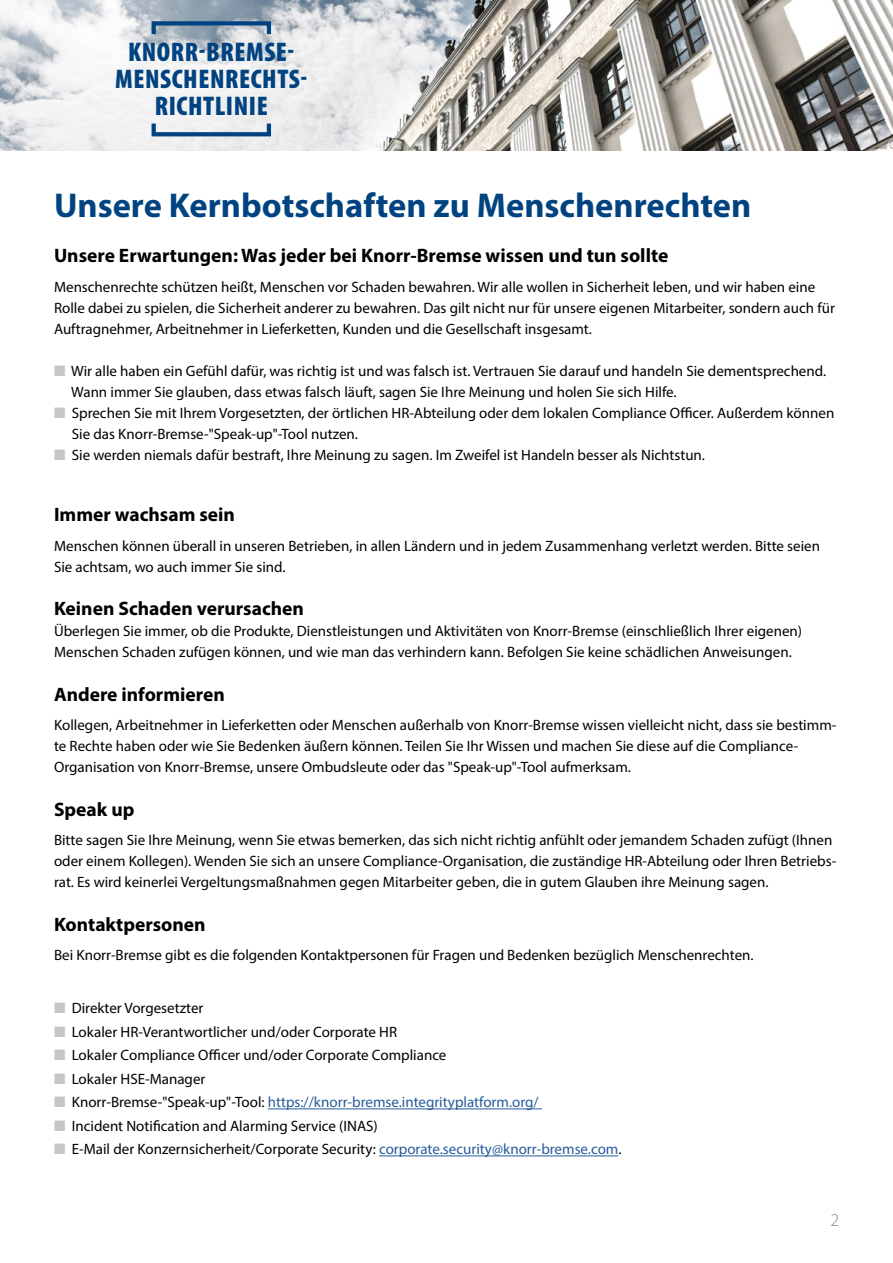
<style>
.page{position:relative;width:893px;height:1263px;background:#fff}
.page>*{position:absolute;margin:0;border:0;box-sizing:border-box;transform-origin:0 0}
.t1{font:700 34.5px "Myriad Pro";color:#004380}
.t2{font:900 condensed 27px/27px "Myriad Pro";letter-spacing:.02em;color:#004380;text-align:center}
.t3{font:700 19.5px "Myriad Pro";color:#000}
.t4{font:300 18px "Myriad Pro";color:#878787}
.t5{font:15px/21px "Myriad Pro";color:#000}
.t6{font:15px "Myriad Pro";color:#275b9b}
.s1{color:#c6c6c6}
.s2{color:#000}
.s3{color:#275b9b}
</style>
<div class="page">
<img style="left:0;top:0;width:893px;height:151px">
<hr style="left:268px;top:1108px;width:274px;height:1px;background:#275b9b">
<hr style="left:379px;top:1155px;width:239px;height:1px;background:#275b9b">
<div style="left:152px;top:121px;width:119px;height:15px;border:4px solid #004380"></div>
<div style="left:152px;top:21px;width:119px;height:15px;border:4px solid #004380"></div>
<h2 class="t2" style="left:115px;top:38px;width:194px">KNORR-BREMSE-<br>MENSCHENRECHTS-<br>RICHTLINIE</h2>
<h1 class="t1" style="left:54px;top:183px;width:699px">Unsere Kernbotschaften zu Menschenrechten</h1>
<h3 class="t3" style="left:54px;top:243px;width:616px">Unsere Erwartungen: Was jeder bei Knorr-Bremse wissen und tun sollte</h3>
<p class="t5" style="left:54px;top:276px;width:782px">Menschenrechte schützen heißt, Menschen vor Schaden bewahren. Wir alle wollen in Sicherheit leben, und wir haben eine<br>Rolle dabei zu spielen, die Sicherheit anderer zu bewahren. Das gilt nicht nur für unsere eigenen Mitarbeiter, sondern auch für<br>Auftragnehmer, Arbeitnehmer in Lieferketten, Kunden und die Gesellschaft insgesamt.</p>
<p class="t5" style="left:71px;top:360px;width:756px;text-indent:-17px"><span class="s1">■</span> Wir alle haben ein Gefühl dafür, was richtig ist und was falsch ist. Vertrauen Sie darauf und handeln Sie dementsprechend.<br>Wann immer Sie glauben, dass etwas falsch läuft, sagen Sie Ihre Meinung und holen Sie sich Hilfe.</p>
<p class="t5" style="left:72px;top:402px;width:764px;text-indent:-18px"><span class="s1">■</span> Sprechen Sie mit Ihrem Vorgesetzten, der örtlichen HR-Abteilung oder dem lokalen Compliance Officer. Außerdem können<br>Sie das Knorr-Bremse-"Speak-up"-Tool nutzen.</p>
<p class="t5" style="left:54px;top:444px;width:653px"><span class="s1">■</span> Sie werden niemals dafür bestraft, Ihre Meinung zu sagen. Im Zweifel ist Handeln besser als Nichtstun.</p>
<h3 class="t3" style="left:54px;top:502px;width:182px">Immer wachsam sein</h3>
<p class="t5" style="left:54px;top:535px;width:767px">Menschen können überall in unseren Betrieben, in allen Ländern und in jedem Zusammenhang verletzt werden. Bitte seien<br>Sie achtsam, wo auch immer Sie sind.</p>
<h3 class="t3" style="left:54px;top:596px;width:252px">Keinen Schaden verursachen</h3>
<p class="t5" style="left:54px;top:620px;width:750px">Überlegen Sie immer, ob die Produkte, Dienstleistungen und Aktivitäten von Knorr-Bremse (einschließlich Ihrer eigenen)<br>Menschen Schaden zufügen können, und wie man das verhindern kann. Befolgen Sie keine schädlichen Anweisungen.</p>
<h3 class="t3" style="left:54px;top:681px;width:172px">Andere informieren</h3>
<p class="t5" style="left:54px;top:714px;width:784px">Kollegen, Arbeitnehmer in Lieferketten oder Menschen außerhalb von Knorr-Bremse wissen vielleicht nicht, dass sie bestimm&shy;te Rechte haben oder wie Sie Bedenken äußern können. Teilen Sie Ihr Wissen und machen Sie diese auf die Compliance-<br>Organisation von Knorr-Bremse, unsere Ombudsleute oder das "Speak-up"-Tool aufmerksam.</p>
<h3 class="t3" style="left:54px;top:796px;width:82px">Speak up</h3>
<p class="t5" style="left:54px;top:829px;width:784px">Bitte sagen Sie Ihre Meinung, wenn Sie etwas bemerken, das sich nicht richtig anfühlt oder jemandem Schaden zufügt (Ihnen oder einem Kollegen). Wenden Sie sich an unsere Compliance-Organisation, die zuständige HR-Abteilung oder Ihren Betriebs&shy;rat. Es wird keinerlei Vergeltungsmaßnahmen gegen Mitarbeiter geben, die in gutem Glauben ihre Meinung sagen.</p>
<h3 class="t3" style="left:54px;top:911px;width:153px">Kontaktpersonen</h3>
<p class="t5" style="left:54px;top:944px;width:701px">Bei Knorr-Bremse gibt es die folgenden Kontaktpersonen für Fragen und Bedenken bezüglich Menschenrechten.</p>
<p class="t5" style="left:54px;top:997px;width:151px"><span class="s1">■</span> Direkter Vorgesetzter</p>
<p class="t5" style="left:54px;top:1021px;width:345px"><span class="s1">■</span> Lokaler HR-Verantwortlicher und/oder Corporate HR</p>
<p class="t5" style="left:54px;top:1044px;width:394px"><span class="s1">■</span> Lokaler Compliance Officer und/oder Corporate Compliance</p>
<p class="t5" style="left:54px;top:1068px;width:153px"><span class="s1">■</span> Lokaler HSE-Manager</p>
<p class="t6" style="left:54px;top:1093px;width:486px"><span class="s1">■</span> <span class="s2">Knorr-Bremse-"Speak-up"-Tool:</span> https://knorr-bremse.integrityplatform.org/</p>
<p class="t5" style="left:54px;top:1115px;width:325px"><span class="s1">■</span> Incident Notification and Alarming Service (INAS)</p>
<p class="t5" style="left:54px;top:1139px;width:569px"><span class="s1">■</span> E-Mail der Konzernsicherheit/Corporate Security: <span class="s3">corporate.security@knorr-bremse.com</span>.</p>
<p class="t4" style="left:831px;top:1209px;width:10px">2</p>
</div>
